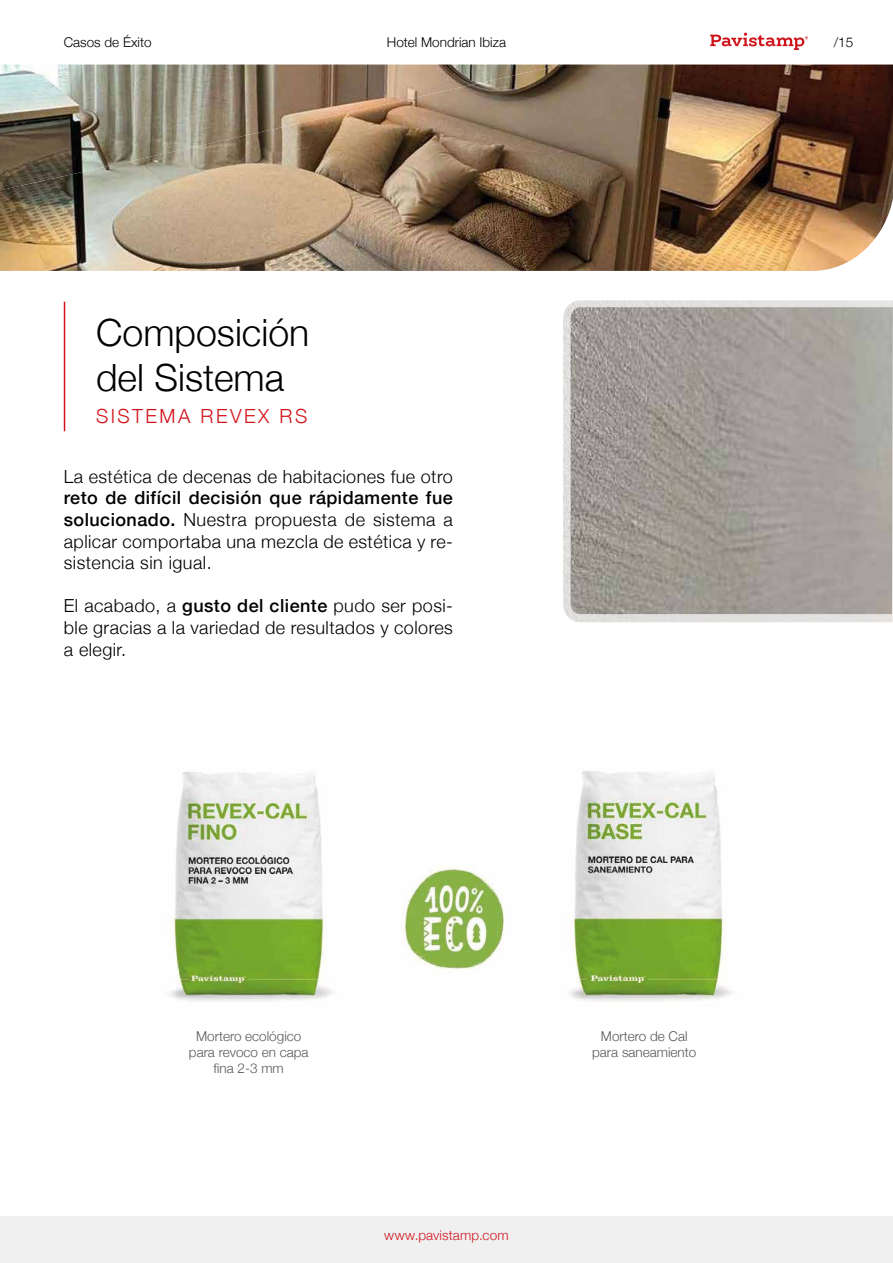
<style>
.page{position:relative;width:893px;height:1263px;background:#fff}
.page>*{position:absolute;margin:0;border:0;box-sizing:border-box;transform-origin:0 0}
.t1{font:300 37.5px/45px "Helvetica Neue";color:#000}
.t2{font:300 19.5px "Helvetica Neue";letter-spacing:.125em;color:#d3121b}
.t3{font:300 18px/21.6px "Helvetica Neue";letter-spacing:.025em;color:#000;text-align:justify}
.t4{font:300 13.5px/16.2px "Helvetica Neue";color:#575756;text-align:center}
.t5{font:300 13.5px "Helvetica Neue";color:#000}
.t6{font:300 13.5px "Helvetica Neue";letter-spacing:.01em;color:#d0141c}
.s1{font-weight:500}
</style>
<div class="page">
<svg style="left:710px;top:33px;width:98px;height:17px"></svg>
<div style="left:0;top:1216px;width:893px;height:47px;background:#f0f0f1"></div>
<img style="left:0;top:65px;width:893px;height:206px">
<hr style="left:64px;top:302px;width:1px;height:129px;background:#d3121b">
<svg style="left:563px;top:300px;width:330px;height:322px;background:#a5a19c"></svg>
<img style="left:403px;top:866px;width:104px;height:108px">
<img style="left:166px;top:771px;width:167px;height:230px">
<img style="left:569px;top:770px;width:163px;height:232px">
<p class="t5" style="left:64px;top:31px;width:89px">Casos de Éxito</p>
<p class="t5" style="left:387px;top:31px;width:121px">Hotel Mondrian Ibiza</p>
<p class="t5" style="left:834px;top:31px;width:21px">/15</p>
<h1 class="t1" style="left:96px;top:308px;width:215px">Composición del Sistema</h1>
<p class="t2" style="left:96px;top:400px;width:213px">SISTEMA REVEX RS</p>
<p class="t3" style="left:64px;top:464px;width:391px">La estética de decenas de habitaciones fue otro</p>
<p class="t3" style="left:64px;top:486px;width:391px"><span class="s1">reto de difícil decisión que rápidamente fue solucionado.</span> Nuestra propuesta de sistema a aplicar comportaba una mezcla de estética y re&shy;sistencia sin igual.</p>
<p class="t3" style="left:64px;top:594px;width:391px">El acabado, a <span class="s1">gusto del cliente</span> pudo ser posi&shy;ble gracias a la variedad de resultados y colores a elegir.</p>
<p class="t4" style="left:189px;top:1027px;width:121px">Mortero ecológico para revoco en capa fina 2-3 mm</p>
<p class="t4" style="left:592px;top:1027px;width:106px">Mortero de Cal para saneamiento</p>
<p class="t6" style="left:384px;top:1224px;width:126px">www.pavistamp.com</p>
</div>
